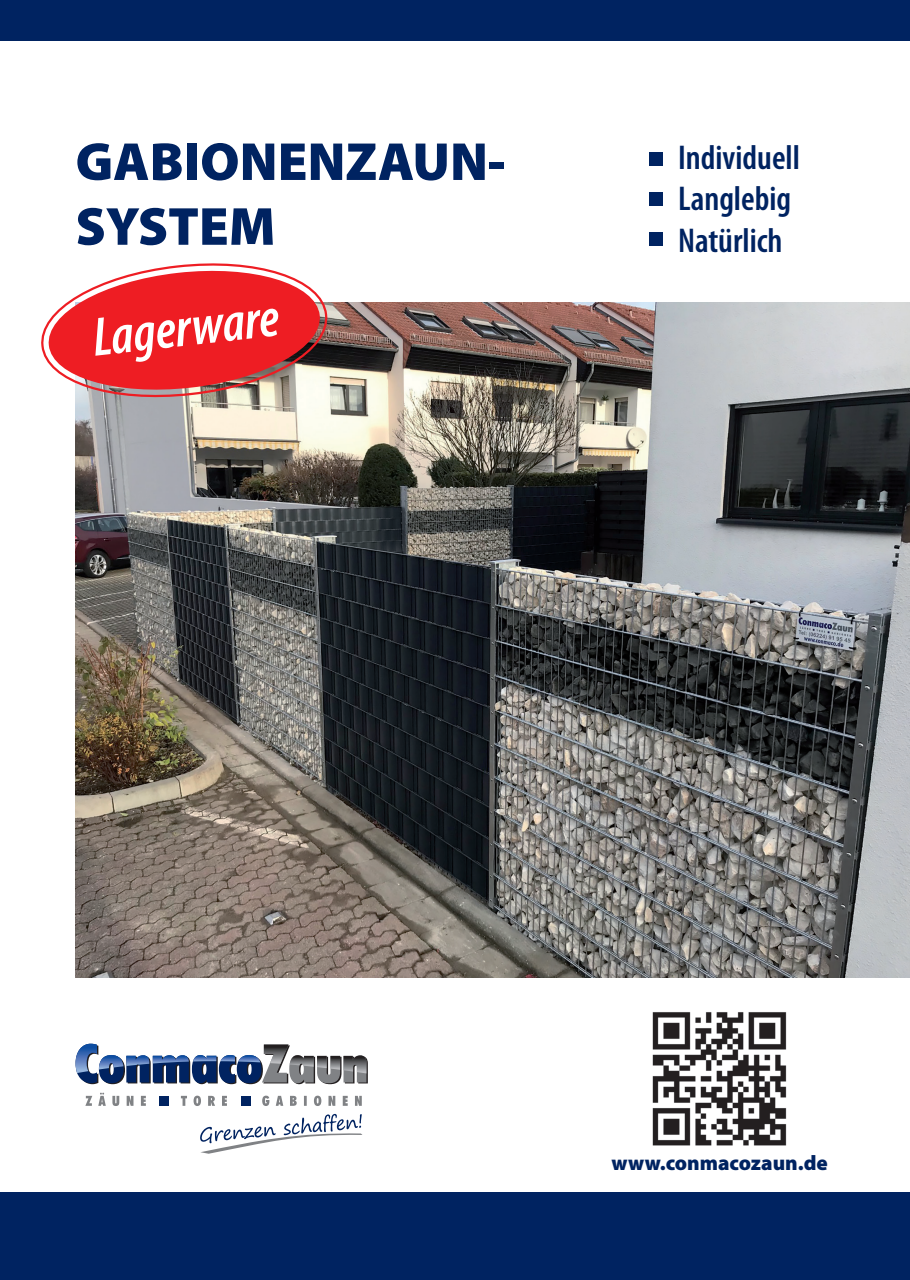
<style>
.page{position:relative;width:910px;height:1280px;background:#fff}
.page>*{position:absolute;margin:0;border:0;box-sizing:border-box;transform-origin:0 0}
.t1{font:italic 600 condensed 55.2px "Myriad Pro";color:#fff}
.t2{font:900 54px/64.8px "Myriad Pro";color:#002361}
.t3{font:600 condensed 34.5px/41.4px "Myriad Pro";color:#002361}
.t4{font:900 21px "Myriad Pro";color:#002361}
</style>
<div class="page">
<img style="left:76px;top:303px;width:834px;height:674px">
<div style="left:649px;top:153px;width:13px;height:13px;background:#002361"></div>
<div style="left:649px;top:232px;width:13px;height:13px;background:#002361"></div>
<div style="left:649px;top:192px;width:13px;height:13px;background:#002361"></div>
<div style="left:0;top:1192px;width:910px;height:88px;background:#002361"></div>
<div style="left:0;top:0;width:910px;height:40px;background:#002361"></div>
<img style="left:652px;top:1012px;width:135px;height:134px">
<svg style="left:76px;top:1044px;width:292px;height:40px"></svg>
<svg style="left:85px;top:1093px;width:277px;height:13px"></svg>
<div style="left:159px;top:1096px;width:10px;height:10px;background:#002361"></div>
<div style="left:241px;top:1096px;width:10px;height:10px;background:#002361"></div>
<svg style="left:200px;top:1114px;width:162px;height:40px"></svg>
<svg style="left:41px;top:263px;width:291px;height:140px"></svg>
<h2 class="t2" style="left:76px;top:130px;width:432px">GABIONENZAUN-<br>SYSTEM</h2>
<h1 class="t1" style="left:90px;top:308px;width:188px;rotate:-6deg">Lagerware</h1>
<p class="t3" style="left:678px;top:138px;width:123px">Individuell<br>Langlebig<br>Natürlich</p>
<p class="t4" style="left:611px;top:1150px;width:218px">www.conmacozaun.de</p>
</div>
